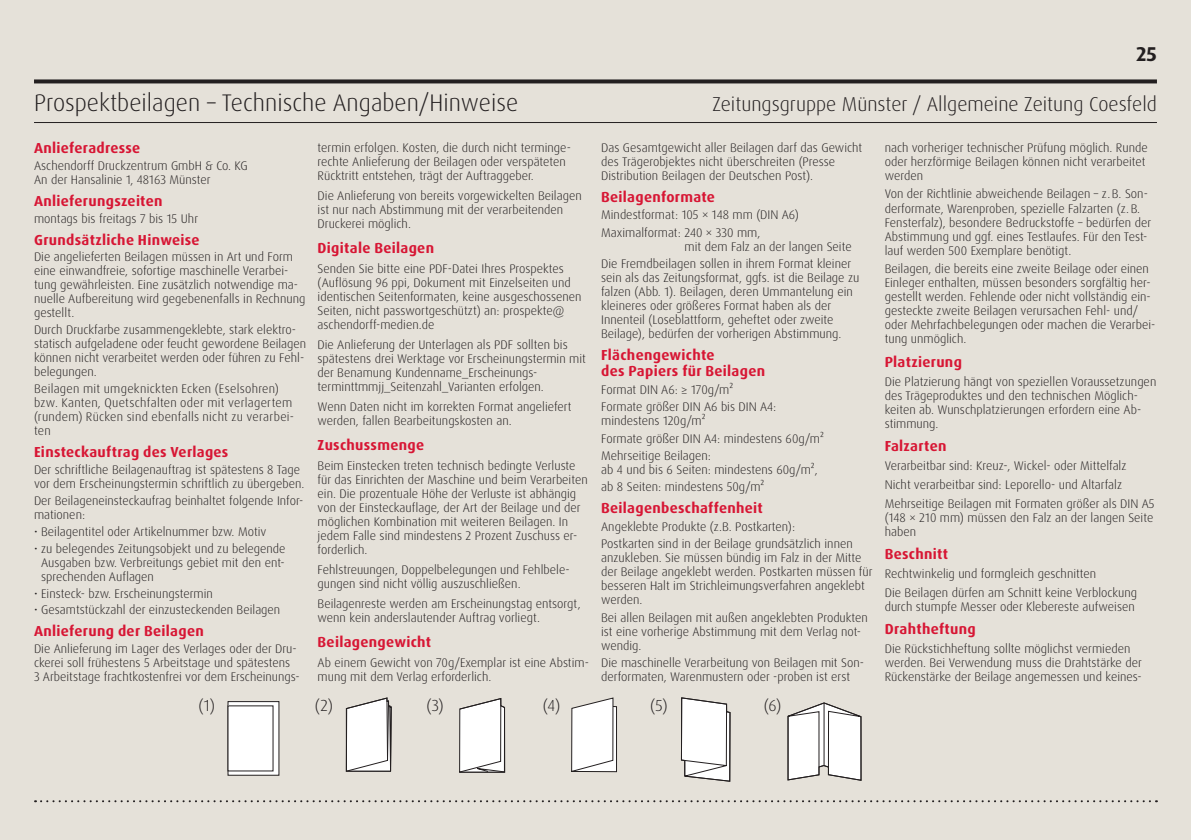
<style>
.page{position:relative;width:1191px;height:840px;background:#fff}
.page>*{position:absolute;margin:0;border:0;box-sizing:border-box;transform-origin:0 0}
.t1{font:300 24px "Dax Pro";color:#231f20}
.t2{font:300 20px "Dax Pro";color:#231f20}
.t3{font:700 20px "Dax Pro";color:#231f20}
.t4{font:300 16px "Dax Pro";color:#231f20}
.t5{font:700 14.4px/16px "Dax Pro";letter-spacing:.02em;color:#d71634}
.t6{font:300 12.4px/14px "Dax Pro";color:#231f20}
.t7{font:300 12.4px/14px "Dax Pro";letter-spacing:.02em;color:#231f20}
</style>
<div class="page">
<div style="left:0;top:0;width:1191px;height:839px;background:#e5e1d9"></div>
<svg style="left:34px;top:79px;width:1123px;height:4px;background:#393535"></svg>
<hr style="left:34px;top:122px;width:1123px;height:1px;background:#231f20">
<svg style="left:35px;top:697px;width:1122px;height:106px"></svg>
<hr style="left:823px;top:702px;width:1px;height:63px;background:#231f20">
<h2 class="t3" style="left:1136px;top:41px;width:22px">25</h2>
<h1 class="t1" style="left:34px;top:87px;width:486px">Prospektbeilagen – Technische Angaben/Hinweise</h1>
<h2 class="t2" style="left:712px;top:91px;width:446px">Zeitungsgruppe Münster / Allgemeine Zeitung Coesfeld</h2>
<p class="t5" style="left:34px;top:140px;width:108px">Anlieferadresse</p>
<p class="t6" style="left:34px;top:159px;width:215px">Aschendorff Druckzentrum GmbH &amp; Co. KG<br>An der Hansalinie 1, 48163 Münster</p>
<p class="t5" style="left:34px;top:193px;width:130px">Anlieferungszeiten</p>
<p class="t6" style="left:34px;top:211px;width:166px">montags bis freitags 7 bis 15 Uhr</p>
<p class="t5" style="left:34px;top:231px;width:167px">Grundsätzliche Hinweise</p>
<p class="t6" style="left:34px;top:250px;width:273px">Die angelieferten Beilagen müssen in Art und Form eine einwandfreie, sofortige maschinelle Verarbei&shy;tung gewährleisten. Eine zusätzlich notwendige ma&shy;nuelle Aufbereitung wird gegebenenfalls in Rechnung gestellt.</p>
<p class="t6" style="left:34px;top:323px;width:274px">Durch Druckfarbe zusammengeklebte, stark elektro&shy;statisch aufgeladene oder feucht gewordene Beilagen können nicht verarbeitet werden oder führen zu Fehl&shy;belegungen.</p>
<p class="t7" style="left:34px;top:382px;width:261px">Beilagen mit umgeknickten Ecken (Eselsohren) bzw. Kanten, Quetschfalten oder mit verlagertem (rundem) Rücken sind ebenfalls nicht zu verarbei&shy;ten</p>
<p class="t5" style="left:34px;top:444px;width:196px">Einsteckauftrag des Verlages</p>
<p class="t6" style="left:34px;top:462px;width:272px">Der schriftliche Beilagenauftrag ist spätestens 8 Tage vor dem Erscheinungstermin schriftlich zu übergeben.</p>
<p class="t6" style="left:34px;top:493px;width:271px">Der Beilageneinsteckaufrag beinhaltet folgende Infor&shy;mationen:</p>
<p class="t6" style="left:34px;top:524px;width:234px">• Beilagentitel oder Artikelnummer bzw. Motiv</p>
<p class="t6" style="left:41px;top:541px;width:246px;text-align:justify;text-indent:-7px">• zu belegendes Zeitungsobjekt und zu belegende Ausgaben bzw. Verbreitungs gebiet mit den ent&shy;sprechenden Auflagen</p>
<p class="t6" style="left:34px;top:586px;width:180px">• Einsteck- bzw. Erscheinungstermin</p>
<p class="t6" style="left:34px;top:602px;width:248px">• Gesamtstückzahl der einzusteckenden Beilagen</p>
<p class="t5" style="left:34px;top:623px;width:171px">Anlieferung der Beilagen</p>
<p class="t6" style="left:34px;top:641px;width:267px">Die Anlieferung im Lager des Verlages oder der Dru&shy;ckerei soll frühestens 5 Arbeitstage und spätestens<br>3 Arbeitstage frachtkostenfrei vor dem Erscheinungs-</p>
<p class="t6" style="left:317px;top:140px;width:255px">termin erfolgen. Kosten, die durch nicht terminge&shy;rechte Anlieferung der Beilagen oder verspäteten<br>Rücktritt entstehen, trägt der Auftraggeber.</p>
<p class="t6" style="left:317px;top:188px;width:266px">Die Anlieferung von bereits vorgewickelten Beilagen ist nur nach Abstimmung mit der verarbeitenden<br>Druckerei möglich.</p>
<p class="t5" style="left:317px;top:240px;width:118px">Digitale Beilagen</p>
<p class="t6" style="left:317px;top:261px;width:265px">Senden Sie bitte eine PDF-Datei Ihres Prospektes (Auflösung 96 ppi, Dokument mit Einzelseiten und identischen Seitenformaten, keine ausgeschossenen Seiten, nicht passwortgeschützt) an: prospekte@ aschendorff-medien.de</p>
<p class="t6" style="left:317px;top:337px;width:270px">Die Anlieferung der Unterlagen als PDF sollten bis spätestens drei Werktage vor Erscheinungstermin mit der Benamung Kundenname_Erscheinungs&shy;terminttmmjj_Seitenzahl_Varianten erfolgen.</p>
<p class="t6" style="left:317px;top:399px;width:255px">Wenn Daten nicht im korrekten Format angeliefert werden, fallen Bearbeitungskosten an.</p>
<p class="t5" style="left:317px;top:436px;width:108px">Zuschussmenge</p>
<p class="t6" style="left:317px;top:458px;width:272px">Beim Einstecken treten technisch bedingte Verluste für das Einrichten der Maschine und beim Verarbeiten ein. Die prozentuale Höhe der Verluste ist abhängig von der Einsteckauflage, der Art der Beilage und der möglichen Kombination mit weiteren Beilagen. In jedem Falle sind mindestens 2 Prozent Zuschuss er&shy;forderlich.</p>
<p class="t6" style="left:317px;top:562px;width:254px">Fehlstreuungen, Doppelbelegungen und Fehlbele&shy;gungen sind nicht völlig auszuschließen.</p>
<p class="t6" style="left:317px;top:596px;width:264px">Beilagenreste werden am Erscheinungstag entsorgt, wenn kein anderslautender Auftrag vorliegt.</p>
<p class="t5" style="left:317px;top:633px;width:115px">Beilagengewicht</p>
<p class="t6" style="left:317px;top:655px;width:273px">Ab einem Gewicht von 70g/Exemplar ist eine Abstim&shy;mung mit dem Verlag erforderlich.</p>
<p class="t6" style="left:601px;top:140px;width:263px">Das Gesamtgewicht aller Beilagen darf das Gewicht des Trägerobjektes nicht überschreiten (Presse<br>Distribution Beilagen der Deutschen Post).</p>
<p class="t5" style="left:601px;top:189px;width:115px">Beilagenformate</p>
<p class="t6" style="left:601px;top:206px;width:199px;line-height:17.4px">Mindestformat: 105 × 148 mm (DIN A6)<br>Maximalformat: 240 × 330 mm,</p>
<p class="t6" style="left:601px;top:237px;width:252px;line-height:17.4px;text-align:right">mit dem Falz an der langen Seite<br>Die Fremdbeilagen sollen in ihrem Format kleiner</p>
<p class="t6" style="left:601px;top:271px;width:260px">sein als das Zeitungsformat, ggfs. ist die Beilage zu falzen (Abb. 1). Beilagen, deren Ummantelung ein kleineres oder größeres Format haben als der Innenteil (Loseblattform, geheftet oder zweite Beilage), bedürfen der vorherigen Abstimmung.</p>
<p class="t5" style="left:601px;top:347px;width:165px">Flächengewichte<br>des Papiers für Beilagen</p>
<p class="t6" style="left:601px;top:380px;width:177px;line-height:17.4px">Format DIN A6: ≥ 170g/m²<br>Formate größer DIN A6 bis DIN A4:</p>
<p class="t6" style="left:601px;top:412px;width:224px;line-height:17.4px">mindestens 120g/m²<br>Formate größer DIN A4: mindestens 60g/m²<br>Mehrseitige Beilagen:</p>
<p class="t6" style="left:601px;top:460px;width:218px;line-height:17.4px">ab 4 und bis 6 Seiten: mindestens 60g/m², ab 8 Seiten: mindestens 50g/m²</p>
<p class="t5" style="left:601px;top:500px;width:163px">Beilagenbeschaffenheit</p>
<p class="t6" style="left:601px;top:517px;width:253px;line-height:17.4px">Angeklebte Produkte (z.B. Postkarten):<br>Postkarten sind in der Beilage grundsätzlich innen</p>
<p class="t6" style="left:601px;top:550px;width:273px">anzukleben. Sie müssen bündig im Falz in der Mitte der Beilage angeklebt werden. Postkarten müssen für besseren Halt im Strichleimungsverfahren angeklebt werden.</p>
<p class="t6" style="left:601px;top:610px;width:268px">Bei allen Beilagen mit außen angeklebten Produkten ist eine vorherige Abstimmung mit dem Verlag not&shy;wendig.</p>
<p class="t6" style="left:601px;top:655px;width:264px">Die maschinelle Verarbeitung von Beilagen mit Son&shy;derformaten, Warenmustern oder -proben ist erst</p>
<p class="t4" style="left:198px;top:695px;width:18px">(1)</p>
<p class="t4" style="left:315px;top:695px;width:20px">(2)</p>
<p class="t4" style="left:426px;top:695px;width:19px">(3)</p>
<p class="t4" style="left:543px;top:695px;width:19px">(4)</p>
<p class="t4" style="left:650px;top:695px;width:19px">(5)</p>
<p class="t4" style="left:764px;top:695px;width:19px">(6)</p>
<p class="t6" style="left:884px;top:140px;width:264px">nach vorheriger technischer Prüfung möglich. Runde oder herzförmige Beilagen können nicht verarbeitet werden</p>
<p class="t6" style="left:884px;top:187px;width:268px">Von der Richtlinie abweichende Beilagen – z.B. Son&shy;derformate, Warenproben, spezielle Falzarten (z.B.<br>Fensterfalz), besondere Bedruckstoffe – bedürfen der Abstimmung und ggf. eines Testlaufes. Für den Test&shy;lauf werden 500 Exemplare benötigt.</p>
<p class="t6" style="left:884px;top:262px;width:272px">Beilagen, die bereits eine zweite Beilage oder einen Einleger enthalten, müssen besonders sorgfältig her&shy;gestellt werden. Fehlende oder nicht vollständig ein&shy;gesteckte zweite Beilagen verursachen Fehl- und/ oder Mehrfachbelegungen oder machen die Verarbei&shy;tung unmöglich.</p>
<p class="t5" style="left:884px;top:354px;width:79px">Platzierung</p>
<p class="t6" style="left:884px;top:374px;width:273px">Die Platzierung hängt von speziellen Voraussetzungen des Trägeproduktes und den technischen Möglich&shy;keiten ab. Wunschplatzierungen erfordern eine Ab&shy;stimmung.</p>
<p class="t5" style="left:884px;top:438px;width:63px">Falzarten</p>
<p class="t6" style="left:884px;top:456px;width:271px;line-height:18.8px">Verarbeitbar sind: Kreuz-, Wickel- oder Mittelfalz<br>Nicht verarbeitbar sind: Leporello- und Altarfalz<br>Mehrseitige Beilagen mit Formaten größer als DIN A5</p>
<p class="t6" style="left:884px;top:510px;width:270px">(148 × 210 mm) müssen den Falz an der langen Seite haben</p>
<p class="t5" style="left:884px;top:546px;width:65px">Beschnitt</p>
<p class="t6" style="left:884px;top:564px;width:254px;line-height:18.8px">Rechtwinkelig und formgleich geschnitten<br>Die Beilagen dürfen am Schnitt keine Verblockung</p>
<p class="t6" style="left:884px;top:599px;width:252px">durch stumpfe Messer oder Klebereste aufweisen</p>
<p class="t5" style="left:884px;top:621px;width:93px">Drahtheftung</p>
<p class="t6" style="left:884px;top:641px;width:259px">Die Rückstichheftung sollte möglichst vermieden werden. Bei Verwendung muss die Drahtstärke der<br>Rückenstärke der Beilage angemessen und keines-</p>
</div>
